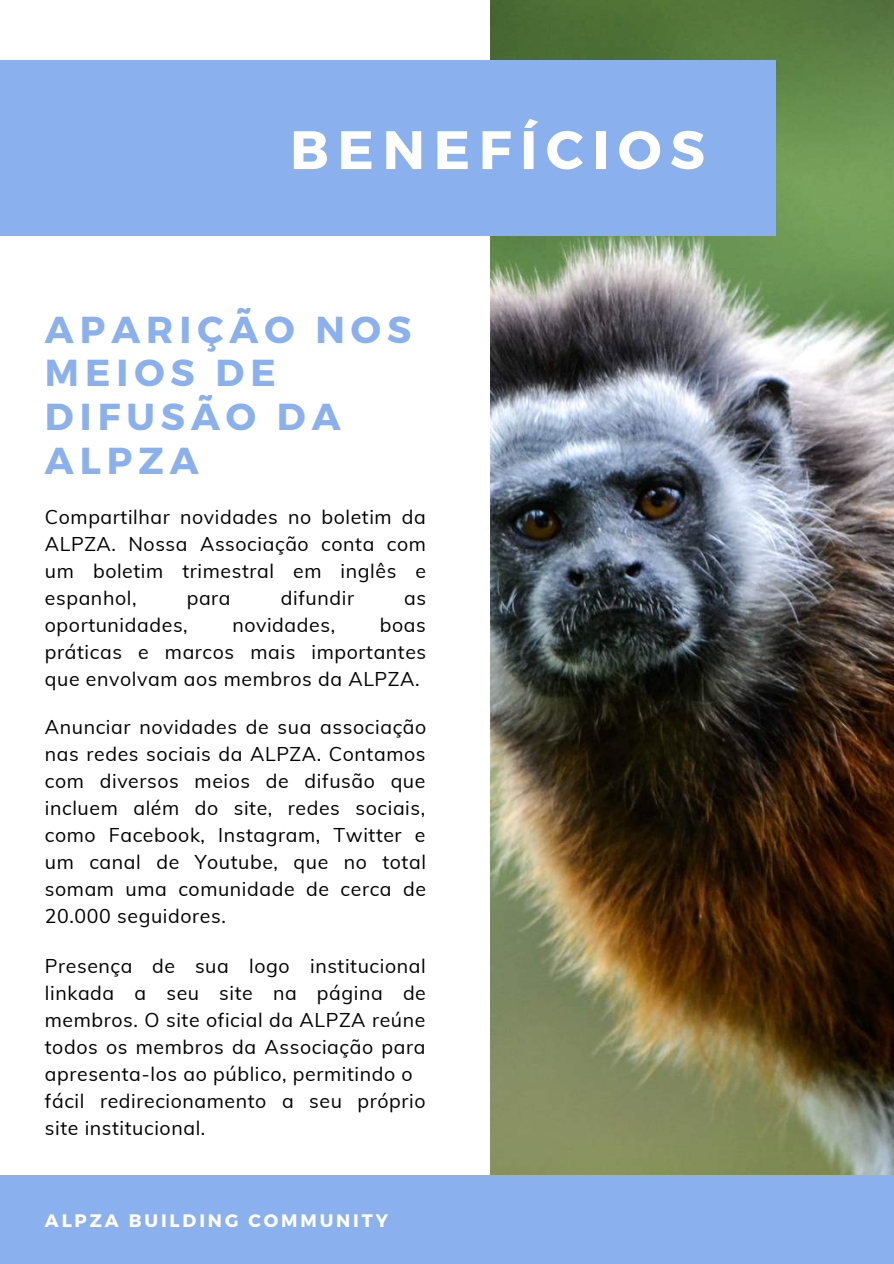
<style>
.page{position:relative;width:894px;height:1264px;background:#fff}
.page>*{position:absolute;margin:0;border:0;box-sizing:border-box;transform-origin:0 0}
.t1{font:700 54px "Montserrat";letter-spacing:.16em;color:#fff}
.t2{font:700 37.5px/44px "Montserrat";letter-spacing:.16em;color:#8bb0ee}
.t3{font:19.5px/27px "Muli";letter-spacing:.03em;color:#000;text-align:justify}
.t4{font:700 18px "Montserrat";letter-spacing:.16em;color:#fff}
</style>
<div class="page">
<img style="left:491px;top:0;width:402px;height:1175px">
<div style="left:0;top:60px;width:775px;height:175px;background:#8bb0ee"></div>
<div style="left:1px;top:1175px;width:892px;height:88px;background:#8bb0ee"></div>
<h1 class="t1" style="left:290px;top:115px;width:416px">BENEFÍCIOS</h1>
<h2 class="t2" style="left:45px;top:305px;width:368px">APARIÇÃO NOS<br>MEIOS DE<br>DIFUSÃO DA<br>ALPZA</h2>
<p class="t3" style="left:45px;top:503px;width:382px">Compartilhar novidades no boletim da ALPZA. Nossa Associação conta com um boletim trimestral em inglês e espanhol,</p>
<p class="t3" style="left:187px;top:584px;width:45px">para</p>
<p class="t3" style="left:281px;top:584px;width:75px">difundir</p>
<p class="t3" style="left:404px;top:584px;width:23px">as</p>
<p class="t3" style="left:45px;top:611px;width:383px;text-indent:335px">boas práticas e marcos mais importantes que envolvam aos membros da ALPZA.</p>
<p class="t3" style="left:45px;top:713px;width:383px">Anunciar novidades de sua associação nas redes sociais da ALPZA. Contamos com diversos meios de difusão que incluem além do site, redes sociais, como Facebook, Instagram, Twitter e um canal de Youtube, que no total somam uma comunidade de cerca de 20.000 seguidores.</p>
<p class="t3" style="left:45px;top:611px;width:144px">oportunidades,</p>
<p class="t3" style="left:232px;top:611px;width:104px">novidades,</p>
<p class="t3" style="left:45px;top:952px;width:382px;text-align:left">Presença de sua logo institucional linkada a seu site na página de membros. O site oficial da ALPZA reúne todos os membros da Associação para apresenta-los ao público, permitindo o fácil redirecionamento a seu próprio site institucional.</p>
<p class="t4" style="left:45px;top:1209px;width:344px">ALPZA BUILDING COMMUNITY</p>
</div>
